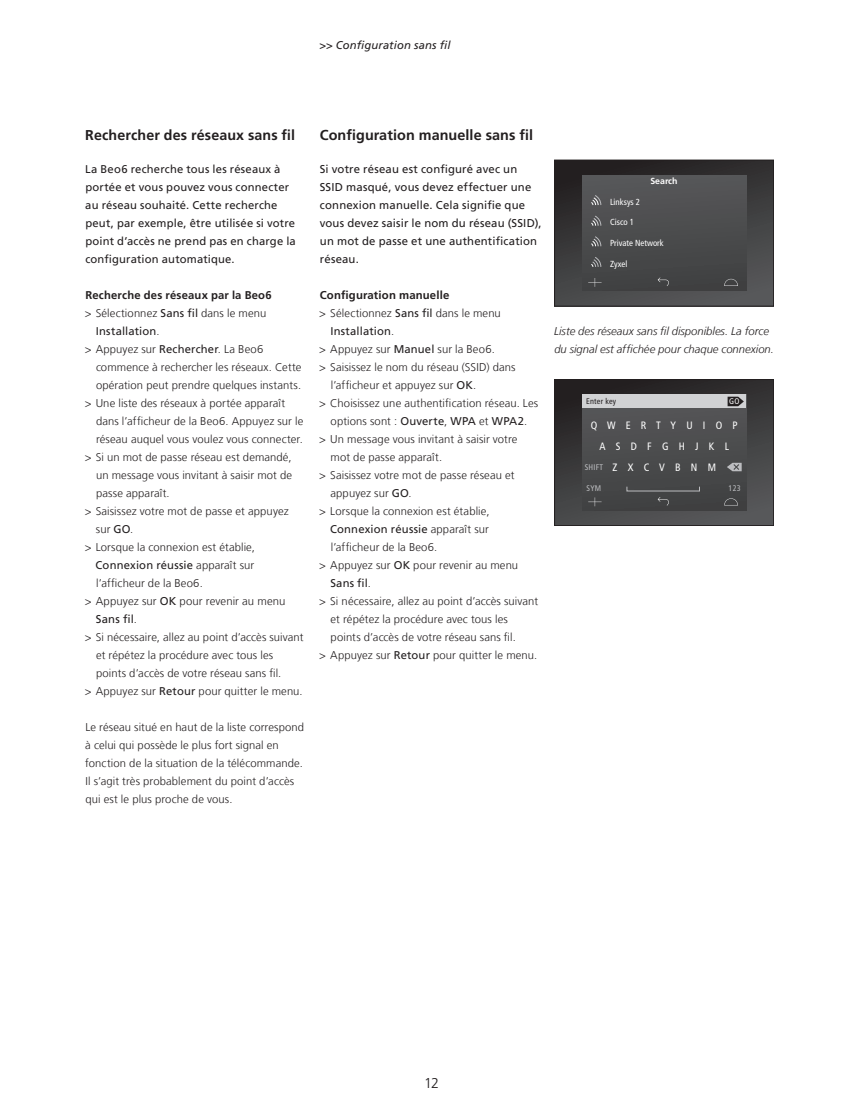
<style>
.page{position:relative;width:859px;height:1110px;background:#fff}
.page>*{position:absolute;margin:0;border:0;box-sizing:border-box;transform-origin:0 0}
.t1{font:700 14.4px "Frutiger LT Com";letter-spacing:.005em;color:#231f20}
.t2{font:700 14.25px "Frutiger LT Com";letter-spacing:.01em;color:#231f20}
.t3{font:300 14.25px "Frutiger LT Com";color:#231f20}
.t4{font:11.4px/18px "Frutiger LT Com";letter-spacing:.015em;color:#231f20}
.t5{font:300 11.4px/18px "Frutiger LT Com";letter-spacing:.005em;color:#231f20}
.t6{font:700 11.4px "Frutiger LT Com";letter-spacing:.015em;color:#231f20}
.t7{font:300 11.25px/18px "Frutiger LT Com";letter-spacing:.01em;color:#231f20}
.t8{font:11.25px/18px "Frutiger LT Com";letter-spacing:.015em;color:#231f20}
.t9{font:italic 300 11.25px/18px "Frutiger LT Com";color:#231f20}
.t10{font:700 11.25px "Frutiger LT Com";letter-spacing:.015em;color:#231f20}
.t11{font:italic 11.25px "Frutiger LT Com";letter-spacing:.01em;color:#231f20}
.t12{font:condensed 10.65px/20.7px "Frutiger";color:#fff;text-align:center}
.t13{font:condensed 8.85px "Frutiger";color:#fff}
.t14{font:700 8.85px "Frutiger";color:#fff}
.t15{font:condensed 8.1px "Frutiger";letter-spacing:.025em;color:#bcbdc0}
.t16{font:condensed 8.1px "Frutiger";letter-spacing:.025em;color:#231f20}
.t17{font:condensed 8.1px "Frutiger";color:#fff}
.s1{font-weight:400}
.s2{font-weight:300}
</style>
<div class="page">
<div style="left:554px;top:160px;width:220px;height:146px;background:linear-gradient(to bottom,#272425,#535456)"></div>
<div style="left:554px;top:160px;width:220px;height:146px;border:1px solid #231f20"></div>
<div style="left:582px;top:175px;width:164px;height:116px;background:#4b4c4d"></div>
<svg style="left:588px;top:278px;width:14px;height:9px"></svg>
<svg style="left:724px;top:279px;width:14px;height:7px"></svg>
<svg style="left:658px;top:277px;width:11px;height:9px"></svg>
<svg style="left:591px;top:195px;width:10px;height:11px"></svg>
<svg style="left:591px;top:215px;width:10px;height:11px"></svg>
<svg style="left:591px;top:236px;width:10px;height:11px"></svg>
<svg style="left:591px;top:257px;width:10px;height:10px"></svg>
<div style="left:554px;top:379px;width:220px;height:146px;background:linear-gradient(to bottom,#272425,#535456)"></div>
<div style="left:554px;top:379px;width:220px;height:147px;border:1px solid #231f20"></div>
<div style="left:582px;top:395px;width:164px;height:115px;background:#4a4b4c"></div>
<svg style="left:588px;top:497px;width:14px;height:9px"></svg>
<svg style="left:724px;top:498px;width:14px;height:7px"></svg>
<svg style="left:658px;top:497px;width:11px;height:9px"></svg>
<div style="left:582px;top:395px;width:164px;height:13px;background:#d1d2d4"></div>
<svg style="left:728px;top:397px;width:16px;height:9px"></svg>
<svg style="left:727px;top:463px;width:15px;height:8px"></svg>
<p class="t11" style="left:319px;top:39px;width:132px">&gt;&gt; Configuration sans fil</p>
<p class="t2" style="left:85px;top:126px;width:211px">Rechercher des réseaux sans fil</p>
<p class="t8" style="left:85px;top:160px;width:212px">La Beo6 recherche tous les réseaux à portée et vous pouvez vous connecter au réseau souhaité. Cette recherche peut, par exemple, être utilisée si votre point d’accès ne prend pas en charge la configuration automatique.</p>
<p class="t10" style="left:85px;top:288px;width:188px">Recherche des réseaux par la Beo6</p>
<p class="t7" style="left:85px;top:304px;width:183px">&gt; Sélectionnez <span class="s1">Sans fil</span> dans le menu</p>
<p class="t8" style="left:96px;top:322px;width:65px">Installation<span class="s2">.</span></p>
<p class="t7" style="left:85px;top:340px;width:180px">&gt; Appuyez sur <span class="s1">Rechercher</span>. La Beo6</p>
<p class="t7" style="left:96px;top:358px;width:207px">commence à rechercher les réseaux. Cette</p>
<p class="t7" style="left:96px;top:376px;width:207px">opération peut prendre quelques instants.</p>
<p class="t7" style="left:85px;top:394px;width:202px">&gt; Une liste des réseaux à portée apparaît</p>
<p class="t7" style="left:96px;top:412px;width:209px">dans l’afficheur de la Beo6. Appuyez sur le</p>
<p class="t7" style="left:96px;top:430px;width:208px">réseau auquel vous voulez vous connecter.</p>
<p class="t7" style="left:85px;top:448px;width:208px">&gt; Si un mot de passe réseau est demandé,</p>
<p class="t7" style="left:96px;top:466px;width:198px">un message vous invitant à saisir mot de</p>
<p class="t7" style="left:96px;top:484px;width:75px">passe apparaît.</p>
<p class="t7" style="left:85px;top:502px;width:206px">&gt; Saisissez votre mot de passe et appuyez</p>
<p class="t7" style="left:96px;top:520px;width:39px">sur <span class="s1">GO</span>.</p>
<p class="t7" style="left:85px;top:538px;width:172px">&gt; Lorsque la connexion est établie,</p>
<p class="t8" style="left:96px;top:556px;width:160px">Connexion réussie <span class="s2">apparaît sur</span></p>
<p class="t7" style="left:96px;top:574px;width:108px">l’afficheur de la Beo6.</p>
<p class="t5" style="left:96px;top:592px;width:191px;text-indent:-11px">&gt; Appuyez sur <span class="s1">OK</span> pour revenir au menu<br><span class="s1">Sans fil</span>.</p>
<p class="t7" style="left:85px;top:628px;width:220px">&gt; Si nécessaire, allez au point d’accès suivant</p>
<p class="t7" style="left:96px;top:646px;width:179px">et répétez la procédure avec tous les</p>
<p class="t7" style="left:96px;top:664px;width:187px">points d’accès de votre réseau sans fil.</p>
<p class="t7" style="left:85px;top:682px;width:219px">&gt; Appuyez sur <span class="s1">Retour</span> pour quitter le menu.</p>
<p class="t7" style="left:85px;top:718px;width:220px">Le réseau situé en haut de la liste correspond à celui qui possède le plus fort signal en fonction de la situation de la télécommande.<br>Il s’agit très probablement du point d’accès qui est le plus proche de vous.</p>
<p class="t1" style="left:320px;top:126px;width:215px">Configuration manuelle sans fil</p>
<p class="t4" style="left:320px;top:160px;width:223px">Si votre réseau est configuré avec un SSID masqué, vous devez effectuer une connexion manuelle. Cela signifie que vous devez saisir le nom du réseau (SSID), un mot de passe et une authentification réseau.</p>
<p class="t6" style="left:320px;top:288px;width:131px">Configuration manuelle</p>
<p class="t7" style="left:319px;top:304px;width:183px">&gt; Sélectionnez <span class="s1">Sans fil</span> dans le menu</p>
<p class="t8" style="left:330px;top:322px;width:65px">Installation<span class="s2">.</span></p>
<p class="t7" style="left:319px;top:340px;width:177px">&gt; Appuyez sur <span class="s1">Manuel</span> sur la Beo6.</p>
<p class="t7" style="left:319px;top:358px;width:198px">&gt; Saisissez le nom du réseau (SSID) dans</p>
<p class="t7" style="left:331px;top:376px;width:147px">l’afficheur et appuyez sur <span class="s1">OK</span>.</p>
<p class="t7" style="left:319px;top:394px;width:220px">&gt; Choisissez une authentification réseau. Les</p>
<p class="t7" style="left:331px;top:412px;width:198px">options sont : <span class="s1">Ouverte</span>, <span class="s1">WPA</span> et <span class="s1">WPA2</span>.</p>
<p class="t7" style="left:319px;top:430px;width:200px">&gt; Un message vous invitant à saisir votre</p>
<p class="t7" style="left:331px;top:448px;width:113px">mot de passe apparaît.</p>
<p class="t7" style="left:319px;top:466px;width:197px">&gt; Saisissez votre mot de passe réseau et</p>
<p class="t7" style="left:330px;top:484px;width:83px">appuyez sur <span class="s1">GO</span>.</p>
<p class="t7" style="left:319px;top:502px;width:172px">&gt; Lorsque la connexion est établie,</p>
<p class="t8" style="left:330px;top:520px;width:160px">Connexion réussie <span class="s2">apparaît sur</span></p>
<p class="t7" style="left:331px;top:538px;width:108px">l’afficheur de la Beo6.</p>
<p class="t7" style="left:319px;top:556px;width:200px">&gt; Appuyez sur <span class="s1">OK</span> pour revenir au menu</p>
<p class="t8" style="left:330px;top:574px;width:42px">Sans fil<span class="s2">.</span></p>
<p class="t7" style="left:319px;top:592px;width:220px">&gt; Si nécessaire, allez au point d’accès suivant</p>
<p class="t7" style="left:331px;top:610px;width:179px">et répétez la procédure avec tous les</p>
<p class="t7" style="left:331px;top:628px;width:187px">points d’accès de votre réseau sans fil.</p>
<p class="t7" style="left:319px;top:646px;width:219px">&gt; Appuyez sur <span class="s1">Retour</span> pour quitter le menu.</p>
<p class="t14" style="left:650px;top:176px;width:29px">Search</p>
<p class="t13" style="left:610px;top:196px;width:32px">Linksys 2</p>
<p class="t13" style="left:610px;top:217px;width:25px">Cisco 1</p>
<p class="t13" style="left:610px;top:238px;width:55px">Private Network</p>
<p class="t13" style="left:610px;top:258px;width:19px">Zyxel</p>
<p class="t9" style="left:554px;top:322px;width:221px">Liste des réseaux sans fil disponibles. La force du signal est affichée pour chaque connexion.</p>
<p class="t16" style="left:586px;top:397px;width:32px">Enter key</p>
<p class="t17" style="left:729px;top:396px;width:12px">GO</p>
<p class="t12" style="left:591px;top:415px;width:148px">Q W E R T Y U I O P<br>A S D F G H J K L<br>Z X C V B N M</p>
<p class="t15" style="left:585px;top:462px;width:20px">SHIFT</p>
<p class="t15" style="left:587px;top:484px;width:16px">SYM</p>
<p class="t15" style="left:728px;top:484px;width:14px">123</p>
<p class="t3" style="left:424px;top:1074px;width:16px">12</p>
</div>
